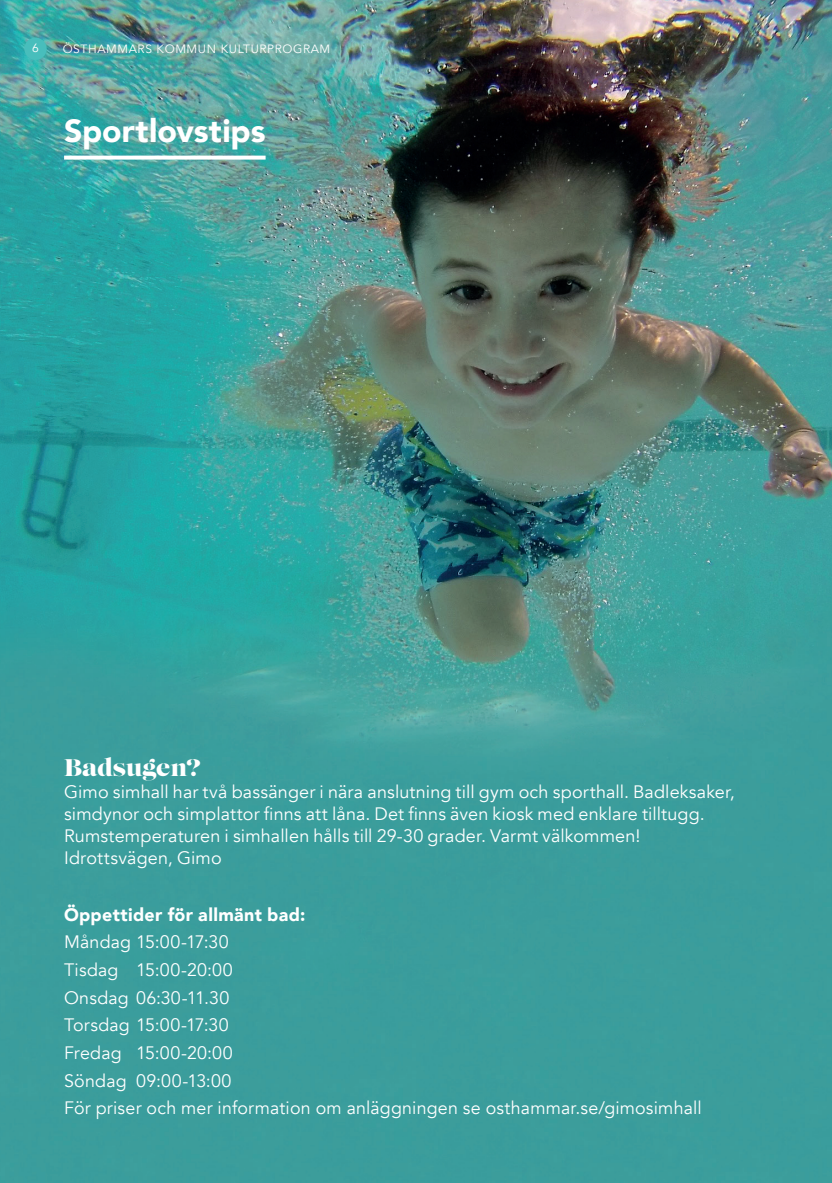
<style>
.page{position:relative;width:832px;height:1183px;background:#fff}
.page>*{position:absolute;margin:0;border:0;box-sizing:border-box;transform-origin:0 0}
.t1{font:900 32px "Avenir";color:#fff}
.t2{font:24px "Lust";color:#fff}
.t3{font:18px/27.6px "Avenir";letter-spacing:.01em;color:#fff}
.t4{font:900 18px "Avenir";letter-spacing:.015em;color:#fff}
.t5{font:12px "Avenir";letter-spacing:.05em;color:#fff}
</style>
<div class="page">
<img style="left:0;top:0;width:831px;height:1183px">
<svg style="left:64px;top:156px;width:201px;height:4px"></svg>
<div style="left:24px;top:38px;width:23px;height:22px;background:#48bebc;border-radius:50%"></div>
<p class="t5" style="left:32px;top:41px;width:8px">6</p>
<p class="t5" style="left:63px;top:42px;width:269px">ÖSTHAMMARS KOMMUN KULTURPROGRAM</p>
<h1 class="t1" style="left:64px;top:104px;width:203px">Sportlovstips</h1>
<h2 class="t2" style="left:64px;top:753px;width:138px">Badsugen?</h2>
<p class="t3" style="left:64px;top:781px;width:672px;line-height:22px">Gimo simhall har två bassänger i nära anslutning till gym och sporthall. Badleksaker, simdynor och simplattor finns att låna. Det finns även kiosk med enklare tilltugg.<br>Rumstemperaturen i simhallen hålls till 29-30 grader. Varmt välkommen!<br>Idrottsvägen, Gimo</p>
<p class="t4" style="left:64px;top:899px;width:242px">Öppettider för allmänt bad:</p>
<p class="t3" style="left:64px;top:928px;width:638px">Måndag 15:00-17:30<br>Tisdag 15:00-20:00<br>Onsdag 06:30-11.30<br>Torsdag 15:00-17:30<br>Fredag 15:00-20:00<br>Söndag 09:00-13:00<br>För priser och mer information om anläggningen se osthammar.se/gimosimhall</p>
</div>
